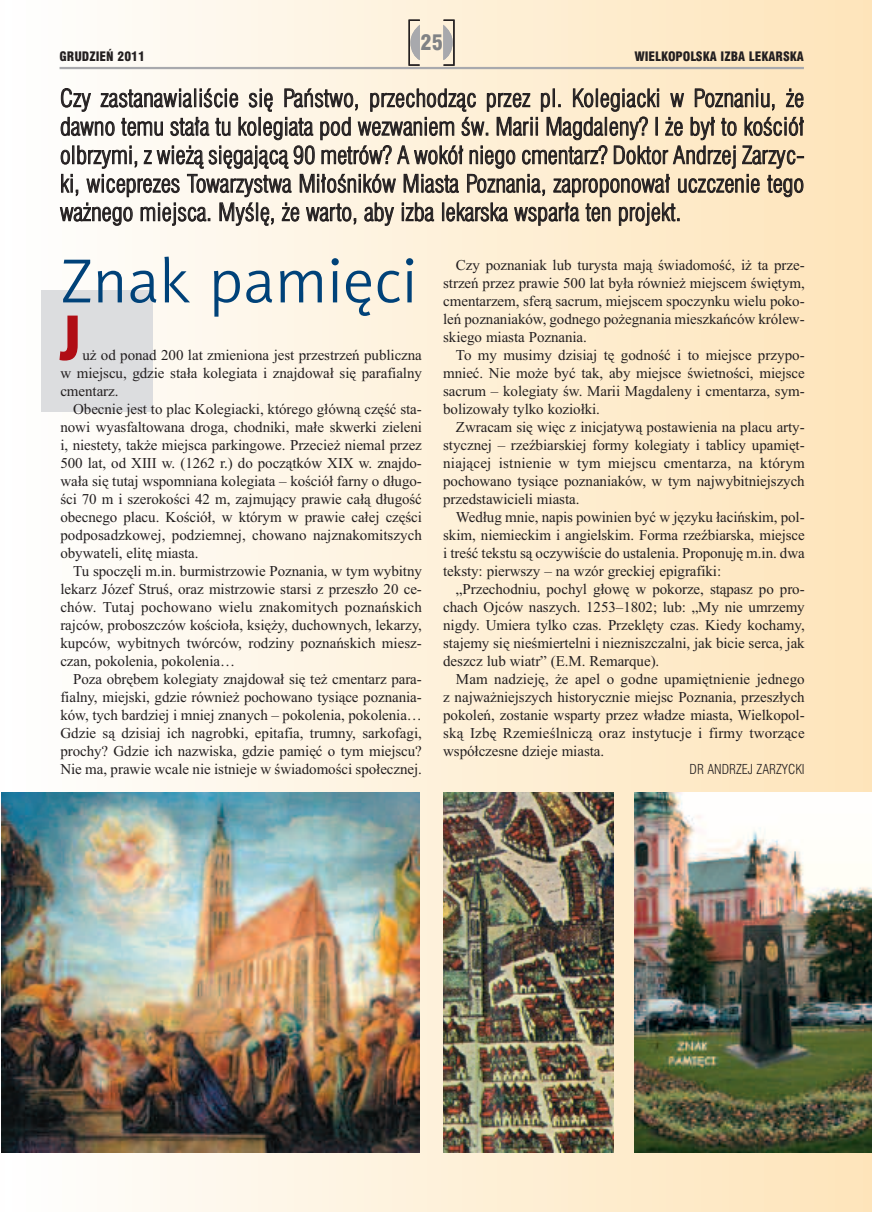
<style>
.page{position:relative;width:872px;height:1212px;background:#fff}
.page>*{position:absolute;margin:0;border:0;box-sizing:border-box;transform-origin:0 0}
.t1{font:900 condensed 66px "Myriad Pro";color:#b00d15}
.t2{font:63px "Naomi Sans EFNTT Light";color:#004279}
.t3{font:24px/28.5px "Swis 721 Lt Cn EU";color:#231f20;text-align:justify}
.t4{font:21px "Swis 721 Blk Cn EU";color:#808285}
.t5{font:15px/18px "Times New Roman";letter-spacing:-.005em;color:#231f20;text-align:justify}
.t6{font:13.5px "Swis 721 Lt Cn EU";color:#231f20}
.t7{font:12.75px "Swis 721 Blk Cn EU";color:#231f20}
</style>
<div class="page">
<div style="left:0;top:0;width:872px;height:1212px;background:linear-gradient(to right,#fefefe,#fde4b9)"></div>
<hr style="left:60px;top:67px;width:744px;height:2px;background:#a8a9ad">
<svg style="left:408px;top:20px;width:46px;height:46px;background:#d7cfc0"></svg>
<div style="left:41px;top:291px;width:111px;height:121px;background:#dcdddf"></div>
<img style="left:443px;top:792px;width:170px;height:360px">
<img style="left:634px;top:792px;width:238px;height:360px">
<img style="left:1px;top:792px;width:418px;height:360px">
<h3 class="t4" style="left:420px;top:30px;width:24px">25</h3>
<p class="t7" style="left:60px;top:48px;width:87px">GRUDZIEŃ 2011</p>
<p class="t7" style="left:634px;top:48px;width:171px">WIELKOPOLSKA IZBA LEKARSKA</p>
<p class="t3" style="left:60px;top:84px;width:746px">Czy zastanawialiście się Państwo, przechodząc przez pl. Kolegiacki w Poznaniu, że dawno temu stała tu kolegiata pod wezwaniem św. Marii Magdaleny? I że był to kościół olbrzymi, z wieżą sięgającą 90 metrów? A wokół niego cmentarz? Doktor Andrzej Zarzyc&shy;ki, wiceprezes Towarzystwa Miłośników Miasta Poznania, zaproponował uczczenie tego ważnego miejsca. Myślę, że warto, aby izba lekarska wsparła ten projekt.</p>
<h2 class="t2" style="left:60px;top:245px;width:358px">Znak pamięci</h2>
<h1 class="t1" style="left:60px;top:315px;width:22px">J</h1>
<p class="t5" style="left:60px;top:346px;width:363px;text-indent:22px">uż od ponad 200 lat zmieniona jest przestrzeń publiczna w miejscu, gdzie stała kolegiata i znajdował się parafialny cmentarz.</p>
<p class="t5" style="left:60px;top:400px;width:363px;text-indent:13px">Obecnie jest to plac Kolegiacki, którego główną część sta&shy;nowi wyasfaltowana droga, chodniki, małe skwerki zieleni i, niestety, także miejsca parkingowe. Przecież niemal przez 500 lat, od XIII w. (1262 r.) do początków XIX w. znajdo&shy;wała się tutaj wspomniana kolegiata – kościół farny o długo&shy;ści 70 m i szerokości 42 m, zajmujący prawie całą długość obecnego placu. Kościół, w którym w prawie całej części podposadzkowej, podziemnej, chowano najznakomitszych obywateli, elitę miasta.</p>
<p class="t5" style="left:60px;top:562px;width:363px;text-indent:13px">Tu spoczęli m.in. burmistrzowie Poznania, w tym wybitny lekarz Józef Struś, oraz mistrzowie starsi z przeszło 20 ce&shy;chów. Tutaj pochowano wielu znakomitych poznańskich rajców, proboszczów kościoła, księży, duchownych, lekarzy, kupców, wybitnych twórców, rodziny poznańskich miesz&shy;czan, pokolenia, pokolenia…</p>
<p class="t5" style="left:60px;top:670px;width:363px;text-indent:13px">Poza obrębem kolegiaty znajdował się też cmentarz para&shy;fialny, miejski, gdzie również pochowano tysiące poznania&shy;ków, tych bardziej i mniej znanych – pokolenia, pokolenia… Gdzie są dzisiaj ich nagrobki, epitafia, trumny, sarkofagi, prochy? Gdzie ich nazwiska, gdzie pamięć o tym miejscu?<br>Nie ma, prawie wcale nie istnieje w świadomości społecznej.</p>
<p class="t5" style="left:443px;top:256px;width:363px;text-indent:13px">Czy poznaniak lub turysta mają świadomość, iż ta prze&shy;strzeń przez prawie 500 lat była również miejscem świętym, cmentarzem, sferą sacrum, miejscem spoczynku wielu poko&shy;leń poznaniaków, godnego pożegnania mieszkańców królew&shy;skiego miasta Poznania.</p>
<p class="t5" style="left:443px;top:346px;width:363px;text-indent:13px">To my musimy dzisiaj tę godność i to miejsce przypo&shy;mnieć. Nie może być tak, aby miejsce świetności, miejsce sacrum – kolegiaty św. Marii Magdaleny i cmentarza, sym&shy;bolizowały tylko koziołki.</p>
<p class="t5" style="left:443px;top:418px;width:363px;text-indent:13px">Zwracam się więc z inicjatywą postawienia na placu arty&shy;stycznej – rzeźbiarskiej formy kolegiaty i tablicy upamięt&shy;niającej istnienie w tym miejscu cmentarza, na którym pochowano tysiące poznaniaków, w tym najwybitniejszych przedstawicieli miasta.</p>
<p class="t5" style="left:443px;top:508px;width:363px;text-indent:13px">Według mnie, napis powinien być w języku łacińskim, pol&shy;skim, niemieckim i angielskim. Forma rzeźbiarska, miejsce i treść tekstu są oczywiście do ustalenia. Proponuję m.in. dwa teksty: pierwszy – na wzór greckiej epigrafiki:</p>
<p class="t5" style="left:443px;top:580px;width:363px;text-indent:13px">„Przechodniu, pochyl głowę w pokorze, stąpasz po pro&shy;chach Ojców naszych. 1253–1802; lub: „My nie umrzemy nigdy. Umiera tylko czas. Przeklęty czas. Kiedy kochamy, stajemy się nieśmiertelni i niezniszczalni, jak bicie serca, jak deszcz lub wiatr” (E.M. Remarque).</p>
<p class="t5" style="left:443px;top:670px;width:363px;text-indent:13px">Mam nadzieję, że apel o godne upamiętnienie jednego z najważniejszych historycznie miejsc Poznania, przeszłych pokoleń, zostanie wsparty przez władze miasta, Wielkopol&shy;ską Izbę Rzemieślniczą oraz instytucje i firmy tworzące współczesne dzieje miasta.</p>
<p class="t6" style="left:689px;top:761px;width:117px">DR ANDRZEJ ZARZYCKI</p>
</div>
